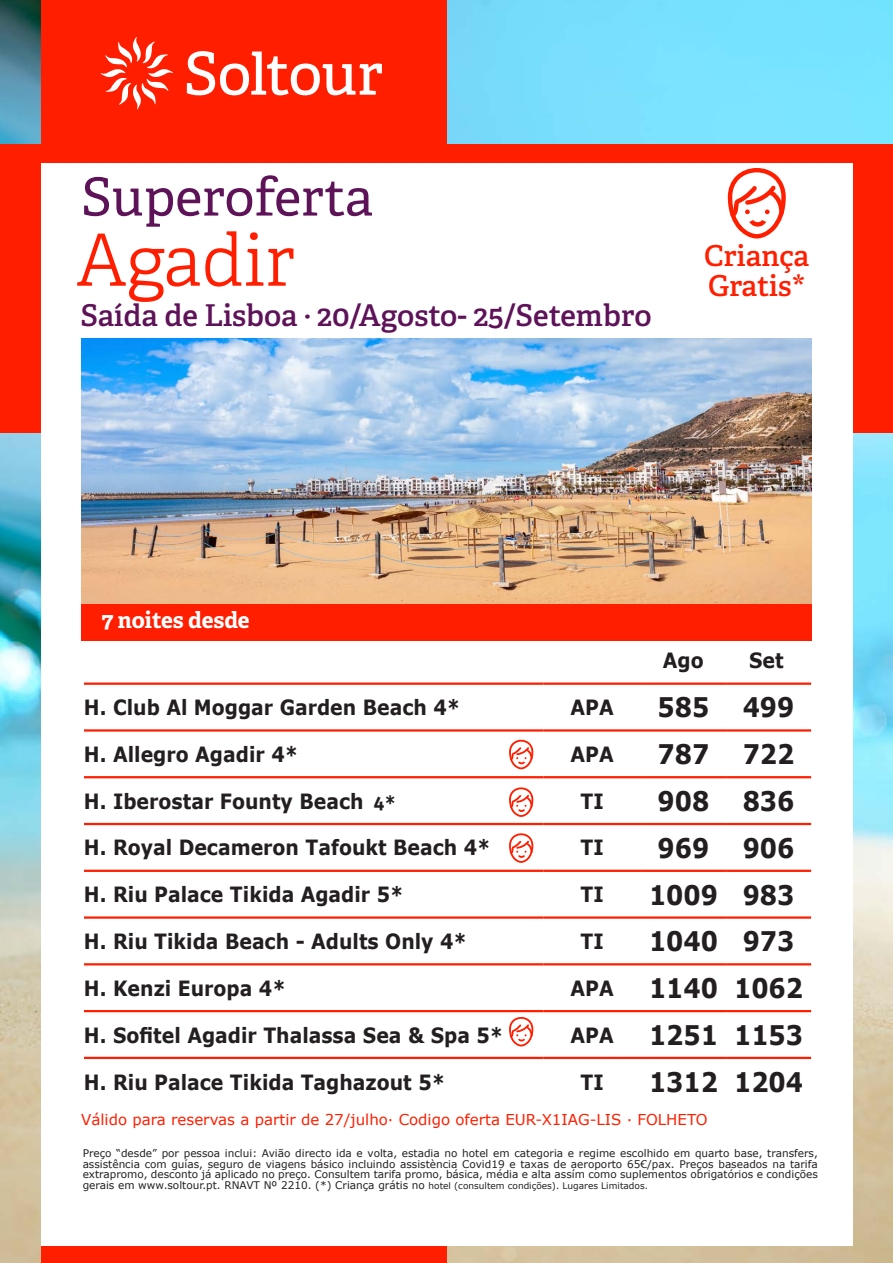
<style>
.page{position:relative;width:893px;height:1263px;background:#fff}
.page>*{position:absolute;margin:0;border:0;box-sizing:border-box;transform-origin:0 0}
.t1{font:300 72px "Adelle";color:#ff1e00}
.t2{font:52.5px "Adelle";letter-spacing:-.005em;color:#5e1258}
.t3{font:600 30px "Adelle";color:#5e1258}
.t4{font:600 28.8px/30px "Adelle";color:#ff1e00}
.t5{font:700 27px "Verdana";color:#231f20;scale:.9 1}
.t6{font:700 22.5px "Adelle";letter-spacing:-.005em;color:#fff}
.t7{font:700 21px "Verdana";color:#231f20;scale:.9 1}
.t8{font:15px "Verdana";color:#ff1e00}
.t9{font:10.5px/10.5px "Verdana";color:#231f20;text-align:justify}
.s1{font-family:"Adelle"}
.s2{font-size:18px}
.s3{font-size:9px}
</style>
<div class="page">
<img style="left:0;top:0;width:893px;height:1263px">
<div style="left:0;top:144px;width:893px;height:289px;background:#ff1e00"></div>
<div style="left:41px;top:0;width:406px;height:1263px;background:#ff1e00"></div>
<svg style="left:100px;top:37px;width:282px;height:72px"></svg>
<div style="left:41px;top:163px;width:811px;height:1083px;background:#fff"></div>
<img style="left:81px;top:339px;width:731px;height:265px">
<div style="left:81px;top:604px;width:731px;height:36px;background:#ff1e00"></div>
<svg style="left:728px;top:168px;width:58px;height:70px"></svg>
<hr style="left:84px;top:729px;width:459px;height:2px;background:#ff1e00">
<hr style="left:543px;top:729px;width:98px;height:2px;background:#ff1e00">
<hr style="left:641px;top:729px;width:85px;height:2px;background:#ff1e00">
<hr style="left:726px;top:729px;width:85px;height:2px;background:#ff1e00">
<hr style="left:84px;top:776px;width:459px;height:2px;background:#ff1e00">
<hr style="left:543px;top:776px;width:98px;height:2px;background:#ff1e00">
<hr style="left:641px;top:776px;width:85px;height:2px;background:#ff1e00">
<hr style="left:726px;top:776px;width:85px;height:2px;background:#ff1e00">
<hr style="left:84px;top:823px;width:459px;height:2px;background:#ff1e00">
<hr style="left:543px;top:823px;width:98px;height:2px;background:#ff1e00">
<hr style="left:641px;top:823px;width:85px;height:2px;background:#ff1e00">
<hr style="left:726px;top:823px;width:85px;height:2px;background:#ff1e00">
<hr style="left:84px;top:870px;width:459px;height:2px;background:#ff1e00">
<hr style="left:543px;top:870px;width:98px;height:2px;background:#ff1e00">
<hr style="left:641px;top:870px;width:85px;height:2px;background:#ff1e00">
<hr style="left:726px;top:870px;width:85px;height:2px;background:#ff1e00">
<hr style="left:84px;top:916px;width:459px;height:3px;background:#ff1e00">
<hr style="left:543px;top:916px;width:98px;height:3px;background:#ff1e00">
<hr style="left:641px;top:916px;width:85px;height:3px;background:#ff1e00">
<hr style="left:726px;top:916px;width:85px;height:3px;background:#ff1e00">
<hr style="left:84px;top:963px;width:459px;height:2px;background:#ff1e00">
<hr style="left:543px;top:963px;width:98px;height:2px;background:#ff1e00">
<hr style="left:641px;top:963px;width:85px;height:2px;background:#ff1e00">
<hr style="left:726px;top:963px;width:85px;height:2px;background:#ff1e00">
<hr style="left:84px;top:1010px;width:459px;height:2px;background:#ff1e00">
<hr style="left:543px;top:1010px;width:98px;height:2px;background:#ff1e00">
<hr style="left:641px;top:1010px;width:85px;height:2px;background:#ff1e00">
<hr style="left:726px;top:1010px;width:85px;height:2px;background:#ff1e00">
<hr style="left:84px;top:682px;width:459px;height:3px;background:#ff1e00">
<hr style="left:543px;top:682px;width:98px;height:3px;background:#ff1e00">
<hr style="left:641px;top:682px;width:85px;height:3px;background:#ff1e00">
<hr style="left:726px;top:682px;width:85px;height:3px;background:#ff1e00">
<hr style="left:84px;top:1057px;width:459px;height:2px;background:#ff1e00">
<hr style="left:543px;top:1057px;width:98px;height:2px;background:#ff1e00">
<hr style="left:641px;top:1057px;width:85px;height:2px;background:#ff1e00">
<hr style="left:726px;top:1057px;width:85px;height:2px;background:#ff1e00">
<svg style="left:509px;top:740px;width:24px;height:29px"></svg>
<svg style="left:509px;top:787px;width:24px;height:30px"></svg>
<svg style="left:509px;top:833px;width:24px;height:30px"></svg>
<svg style="left:509px;top:1017px;width:24px;height:29px"></svg>
<h2 class="t2" style="left:81px;top:165px;width:293px">Superoferta</h2>
<h1 class="t1" style="left:76px;top:216px;width:220px">Agadir</h1>
<h3 class="t3" style="left:81px;top:296px;width:572px">Saída de Lisboa · 20/Agosto- 25/Setembro</h3>
<h3 class="t4" style="left:704px;top:241px;width:106px">Criança<br>Gratis*</h3>
<h3 class="t6" style="left:101px;top:606px;width:150px">7 noites desde</h3>
<h3 class="t7" style="left:663px;top:645px;width:47px">Ago</h3>
<h3 class="t7" style="left:749px;top:645px;width:40px">Set</h3>
<h3 class="t7" style="left:84px;top:692px;width:420px">H. Club Al Moggar Garden Beach 4*</h3>
<h3 class="t7" style="left:570px;top:692px;width:49px">APA</h3>
<h3 class="t5" style="left:658px;top:688px;width:154px">585 499</h3>
<h3 class="t7" style="left:84px;top:739px;width:240px">H. Allegro Agadir 4*</h3>
<h3 class="t7" style="left:570px;top:739px;width:49px">APA</h3>
<h3 class="t5" style="left:658px;top:735px;width:154px">787 722</h3>
<h3 class="t7" style="left:84px;top:786px;width:348px">H. Iberostar Founty Beach <span class="s1">4</span><span class="s2">*</span></h3>
<h3 class="t7" style="left:580px;top:786px;width:27px">TI</h3>
<h3 class="t5" style="left:658px;top:782px;width:154px">908 836</h3>
<h3 class="t7" style="left:84px;top:833px;width:453px">H. Royal Decameron Tafoukt Beach 4*</h3>
<h3 class="t7" style="left:580px;top:833px;width:27px">TI</h3>
<h3 class="t5" style="left:658px;top:829px;width:154px">969 906</h3>
<h3 class="t7" style="left:84px;top:880px;width:357px">H. Riu Palace Tikida Agadir 5*</h3>
<h3 class="t7" style="left:580px;top:880px;width:27px">TI</h3>
<h3 class="t5" style="left:649px;top:875px;width:163px">1009 983</h3>
<h3 class="t7" style="left:84px;top:926px;width:427px">H. Riu Tikida Beach - Adults Only 4*</h3>
<h3 class="t7" style="left:580px;top:926px;width:27px">TI</h3>
<h3 class="t5" style="left:649px;top:922px;width:163px">1040 973</h3>
<h3 class="t7" style="left:84px;top:973px;width:226px">H. Kenzi Europa 4*</h3>
<h3 class="t7" style="left:570px;top:973px;width:49px">APA</h3>
<h3 class="t5" style="left:649px;top:969px;width:173px">1140 1062</h3>
<h3 class="t7" style="left:84px;top:1020px;width:467px">H. Sofitel Agadir Thalassa Sea &amp; Spa 5*</h3>
<h3 class="t7" style="left:570px;top:1020px;width:49px">APA</h3>
<h3 class="t5" style="left:649px;top:1016px;width:173px">1251 1153</h3>
<h3 class="t7" style="left:84px;top:1067px;width:403px">H. Riu Palace Tikida Taghazout 5*</h3>
<h3 class="t7" style="left:580px;top:1067px;width:27px">TI</h3>
<h3 class="t5" style="left:649px;top:1063px;width:173px">1312 1204</h3>
<h3 class="t8" style="left:81px;top:1109px;width:628px">Válido para reservas a partir de 27/julho· Codigo oferta EUR-X1IAG-LIS · FOLHETO</h3>
<p class="t9" style="left:83px;top:1148px;width:737px">Preço “desde” por pessoa inclui: Avião directo ida e volta, estadia no hotel em categoria e regime escolhido em quarto base, transfers, assistência com guías, seguro de viagens básico incluindo assistència Covid19 e taxas de aeroporto 65€/pax. Preços baseados na tarifa extrapromo, desconto já aplicado no preço. Consultem tarifa promo, básica, média e alta assím como suplementos obrigatórios e condições gerais em www.soltour.pt. RNAVT Nº 2210. (*) Criança grátis no <span class="s3">hotel (consultem condições). Lugares Limitados.</span></p>
</div>
